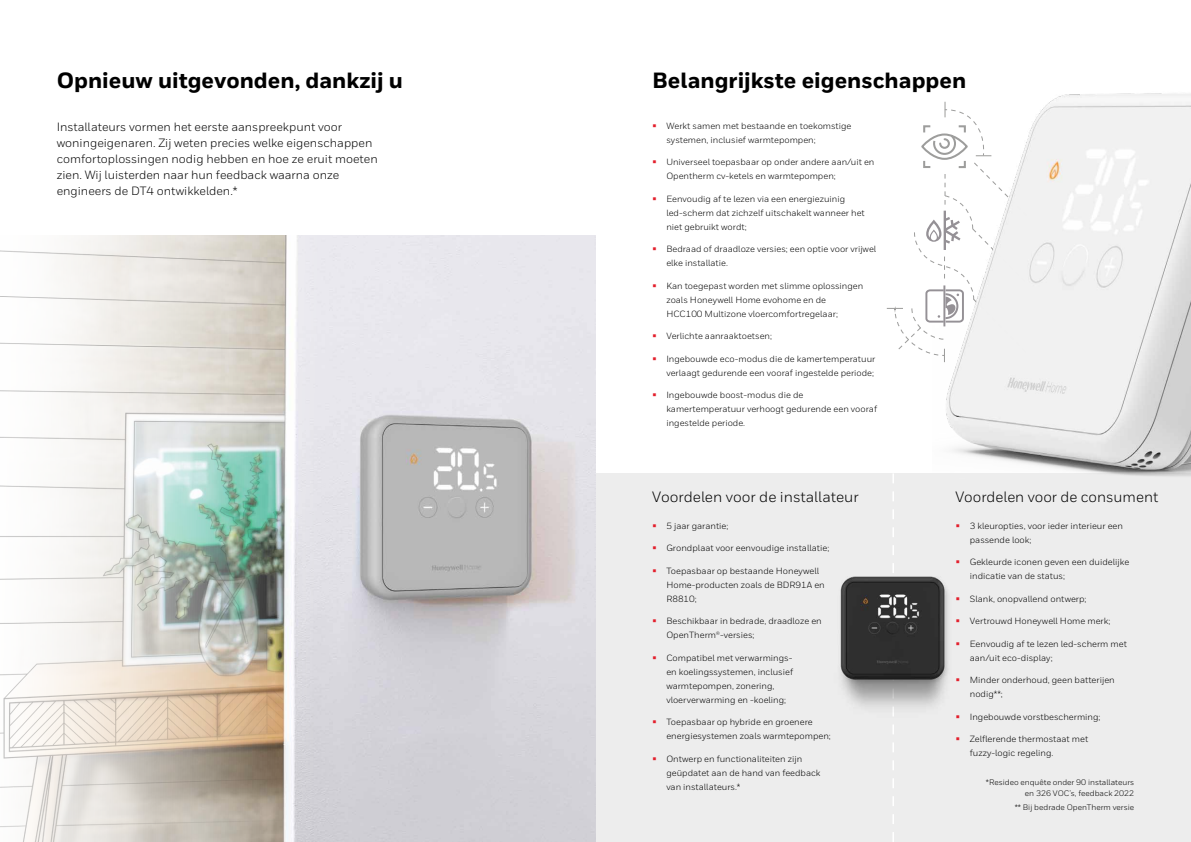
<style>
.page{position:relative;width:1191px;height:842px;background:#fff}
.page>*{position:absolute;margin:0;border:0;box-sizing:border-box;transform-origin:0 0}
.t1{font:800 22px "Honeywell Sans";color:#000}
.t2{font:15px "Honeywell Sans";color:#000}
.t3{font:12px/16px "Honeywell Sans";color:#000}
.t4{font:9px/14px "Honeywell Sans";color:#000}
.t5{font:8px/11px "Honeywell Sans";color:#000;text-align:right}
.s1{font-family:"URWDIN";color:#e31f2c}
</style>
<div class="page">
<div style="left:595px;top:473px;width:596px;height:369px;background:#ededed"></div>
<svg style="left:886px;top:125px;width:47px;height:229px"></svg>
<img style="left:933px;top:93px;width:258px;height:383px">
<img style="left:291px;top:235px;width:304px;height:607px">
<img style="left:0;top:235px;width:289px;height:607px">
<svg style="left:893px;top:474px;width:1px;height:368px"></svg>
<img style="left:840px;top:542px;width:109px;height:176px">
<h1 class="t1" style="left:57px;top:67px;width:348px">Opnieuw uitgevonden, dankzij u</h1>
<p class="t3" style="left:57px;top:119px;width:322px">Installateurs vormen het eerste aanspreekpunt voor woningeigenaren. Zij weten precies welke eigenschappen comfortoplossingen nodig hebben en hoe ze eruit moeten zien. Wij luisterden naar hun feedback waarna onze engineers de DT4 ontwikkelden.*</p>
<h1 class="t1" style="left:652px;top:67px;width:316px">Belangrijkste eigenschappen</h1>
<p class="t4" style="left:666px;top:119px;width:187px;text-indent:-14px"><span class="s1">▬</span> Werkt samen met bestaande en toekomstige systemen, inclusief warmtepompen;</p>
<p class="t4" style="left:666px;top:155px;width:210px;text-indent:-14px"><span class="s1">▬</span> Universeel toepasbaar op onder andere aan/uit en<br>Opentherm cv-ketels en warmtepompen;</p>
<p class="t4" style="left:666px;top:192px;width:200px;text-indent:-14px"><span class="s1">▬</span> Eenvoudig af te lezen via een energiezuinig led-scherm dat zichzelf uitschakelt wanneer het niet gebruikt wordt;</p>
<p class="t4" style="left:666px;top:242px;width:211px;text-indent:-14px"><span class="s1">▬</span> Bedraad of draadloze versies; een optie voor vrijwel elke installatie.</p>
<p class="t4" style="left:666px;top:279px;width:198px;text-indent:-14px"><span class="s1">▬</span> Kan toegepast worden met slimme oplossingen zoals Honeywell Home evohome en de<br>HCC100 Multizone vloercomfortregelaar;</p>
<p class="t4" style="left:652px;top:329px;width:121px"><span class="s1">▬</span> Verlichte aanraaktoetsen;</p>
<p class="t4" style="left:652px;top:352px;width:225px;text-align:right"><span class="s1">▬</span> Ingebouwde eco-modus die de kamertemperatuur verlaagt gedurende een vooraf ingestelde periode;</p>
<p class="t4" style="left:666px;top:388px;width:212px;text-indent:-14px"><span class="s1">▬</span> Ingebouwde boost-modus die de kamertemperatuur verhoogt gedurende een vooraf ingestelde periode.</p>
<h2 class="t2" style="left:652px;top:488px;width:208px">Voordelen voor de installateur</h2>
<h2 class="t2" style="left:955px;top:488px;width:204px">Voordelen voor de consument</h2>
<p class="t4" style="left:652px;top:519px;width:78px"><span class="s1">▬</span> 5 jaar garantie;</p>
<p class="t4" style="left:652px;top:541px;width:178px"><span class="s1">▬</span> Grondplaat voor eenvoudige installatie;</p>
<p class="t4" style="left:666px;top:564px;width:160px;text-indent:-14px"><span class="s1">▬</span> Toepasbaar op bestaande Honeywell<br>Home-producten zoals de BDR91A en<br>R8810;</p>
<p class="t4" style="left:666px;top:614px;width:157px;text-indent:-14px"><span class="s1">▬</span> Beschikbaar in bedrade, draadloze en<br>OpenTherm®-versies;</p>
<p class="t4" style="left:666px;top:651px;width:128px;text-indent:-14px"><span class="s1">▬</span> Compatibel met verwarmings&shy;en koelingssystemen, inclusief warmtepompen, zonering, vloerverwarming en -koeling;</p>
<p class="t4" style="left:666px;top:715px;width:166px;text-indent:-14px"><span class="s1">▬</span> Toepasbaar op hybride en groenere energiesystemen zoals warmtepompen;</p>
<p class="t4" style="left:666px;top:752px;width:156px;text-indent:-14px"><span class="s1">▬</span> Ontwerp en functionaliteiten zijn geüpdatet aan de hand van feedback van installateurs.*</p>
<p class="t4" style="left:969px;top:519px;width:155px;text-indent:-14px"><span class="s1">▬</span> 3 kleuropties, voor ieder interieur een passende look;</p>
<p class="t4" style="left:969px;top:555px;width:161px;text-indent:-14px"><span class="s1">▬</span> Gekleurde iconen geven een duidelijke indicatie van de status;</p>
<p class="t4" style="left:955px;top:592px;width:132px"><span class="s1">▬</span> Slank, onopvallend ontwerp;</p>
<p class="t4" style="left:955px;top:614px;width:156px"><span class="s1">▬</span> Vertrouwd Honeywell Home merk;</p>
<p class="t4" style="left:969px;top:637px;width:159px;text-indent:-14px"><span class="s1">▬</span> Eenvoudig af te lezen led-scherm met aan/uit eco-display;</p>
<p class="t4" style="left:969px;top:673px;width:146px;text-indent:-14px"><span class="s1">▬</span> Minder onderhoud, geen batterijen nodig**;</p>
<p class="t4" style="left:955px;top:710px;width:146px"><span class="s1">▬</span> Ingebouwde vorstbescherming;</p>
<p class="t4" style="left:969px;top:732px;width:120px;text-indent:-14px"><span class="s1">▬</span> Zelflerende thermostaat met fuzzy-logic regeling.</p>
<p class="t5" style="left:986px;top:777px;width:150px">*Resideo enquête onder 90 installateurs en 326 VOC’s, feedback 2022</p>
<p class="t5" style="left:1014px;top:802px;width:121px">** Bij bedrade OpenTherm versie</p>
</div>
